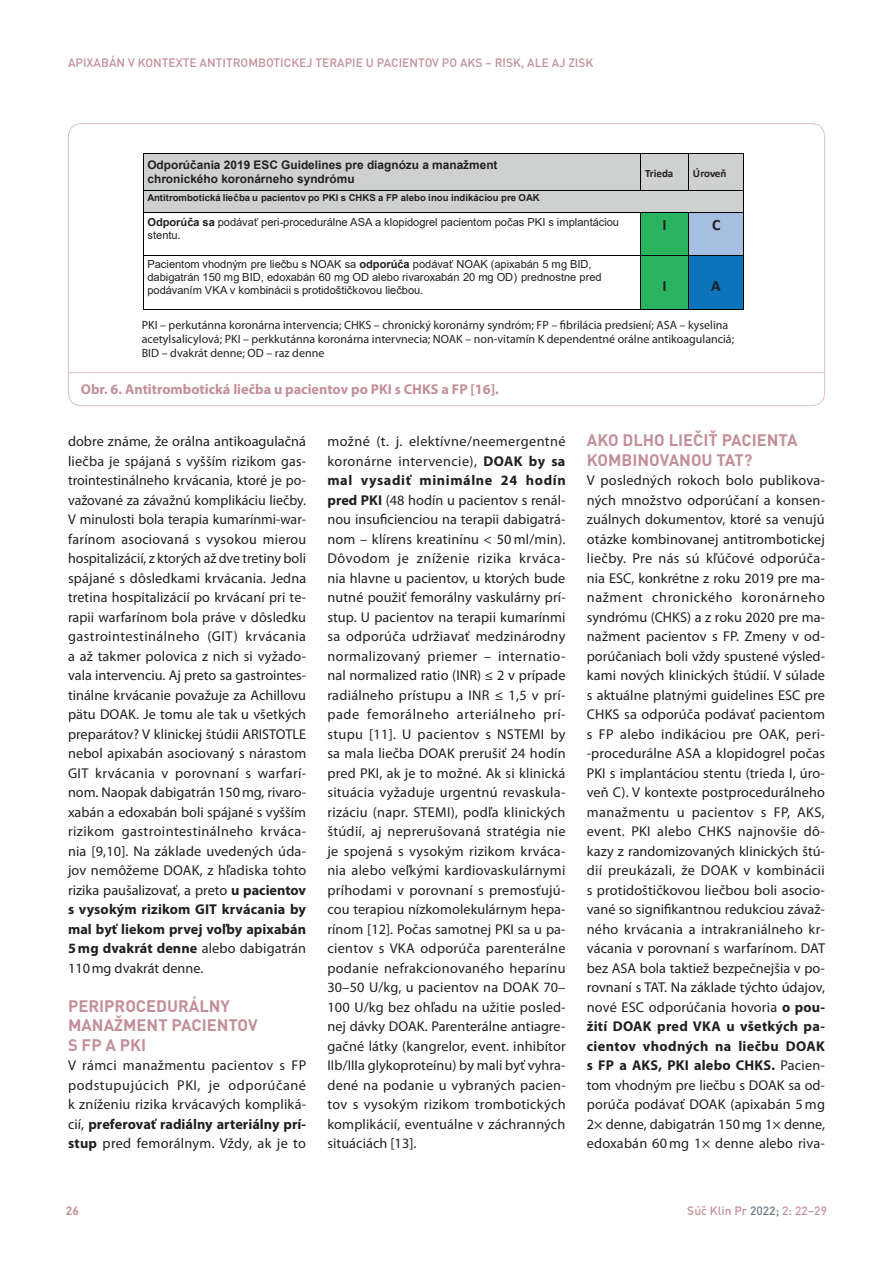
<style>
.page{position:relative;width:893px;height:1263px;background:#fff}
.page>*{position:absolute;margin:0;border:0;box-sizing:border-box;transform-origin:0 0}
.t1{font:700 16.5px/19.5px "DINCE";letter-spacing:.055em;color:#c38f9a}
.t2{font:700 15.9px "Calibri";color:#231f20}
.t3{font:14.25px/19.5px "Myriad Pro";letter-spacing:.01em;color:#231f20;text-align:justify}
.t4{font:700 14.25px "Myriad Pro";color:#c38f9a}
.t5{font:12px/14.4px "Myriad Pro";color:#231f20}
.t6{font:500 12px "DINCE";color:#c38f9a}
.t7{font:700 12px "DINCE";color:#c38f9a}
.t8{font:700 11.85px/14.2px "Arial";color:#231f20}
.t9{font:11.1px/13.2px "Arial";color:#231f20}
.t10{font:700 11.1px "Calibri";color:#231f20}
.t11{font:700 9.6px "Arial";color:#231f20}
.t12{font:italic 7.05px/8.6px "Arial";color:#231f20}
.s1{font-weight:700}
.s2{font-style:inherit}
.s3{color:#6b7a83}
</style>
<div class="page">
<hr style="left:68px;top:372px;width:757px;height:1px;background:#ddc0c6">
<div style="left:143px;top:153px;width:600px;height:60px;background:#cfd1d0"></div>
<div style="left:641px;top:213px;width:48px;height:42px;background:#2bb45f"></div>
<div style="left:689px;top:213px;width:54px;height:42px;background:#a6bfe1"></div>
<div style="left:641px;top:249px;width:48px;height:61px;background:#2bb45f"></div>
<div style="left:689px;top:255px;width:54px;height:55px;background:#0b74bb"></div>
<hr style="left:640px;top:154px;width:1px;height:36px;background:#000001">
<hr style="left:640px;top:212px;width:1px;height:98px;background:#000001">
<hr style="left:688px;top:154px;width:1px;height:36px;background:#000001">
<hr style="left:688px;top:212px;width:1px;height:98px;background:#000001">
<hr style="left:143px;top:190px;width:601px;height:1px;background:#000001">
<hr style="left:143px;top:212px;width:601px;height:1px;background:#000001">
<hr style="left:143px;top:255px;width:601px;height:1px;background:#000001">
<hr style="left:143px;top:154px;width:1px;height:155px;background:#000001">
<hr style="left:743px;top:154px;width:1px;height:155px;background:#000001">
<hr style="left:143px;top:153px;width:601px;height:1px;background:#000001">
<hr style="left:143px;top:309px;width:601px;height:1px;background:#000001">
<p class="t6" style="left:68px;top:55px;width:527px">APIXABÁN V KONTEXTE ANTITROMBOTICKEJ TERAPIE U PACIENTOV PO AKS – RISK, ALE AJ ZISK</p>
<p class="t8" style="left:147px;top:157px;width:352px">Odporúčania 2019 ESC Guidelines pre diagnózu a manažment chronického koronárneho syndrómu</p>
<p class="t10" style="left:645px;top:165px;width:30px">Trieda</p>
<p class="t10" style="left:693px;top:165px;width:35px">Úroveň</p>
<p class="t11" style="left:147px;top:191px;width:394px">Antitrombotická liečba u pacientov po PKI s CHKS a FP alebo inou indikáciou pre OAK</p>
<p class="t9" style="left:147px;top:215px;width:473px"><span class="s1">Odporúča sa</span> podávať peri-procedurálne ASA a klopidogrel pacientom počas PKI s implantáciou stentu<span class="s2">.</span></p>
<p class="t2" style="left:663px;top:213px;width:6px">I</p>
<p class="t2" style="left:712px;top:213px;width:10px">C</p>
<p class="t9" style="left:147px;top:257px;width:456px">Pacientom vhodným pre liečbu s NOAK sa <span class="s1">odporúča</span> podávať NOAK (apixabán 5 mg BID, dabigatrán 150 mg BID, edoxabán 60 mg OD alebo rivaroxabán 20 mg OD) prednostne pred podávaním VKA v kombinácii s protidoštičkovou liečbou.</p>
<p class="t2" style="left:663px;top:274px;width:6px">I</p>
<p class="t2" style="left:711px;top:274px;width:11px">A</p>
<p class="t5" style="left:142px;top:317px;width:594px">PKI – perkutánna koronárna intervencia; CHKS – chronický koronárny syndróm; FP – fibrilácia predsiení; ASA – kyselina acetylsalicylová; PKI – perkkutánna koronárna intervnecia; NOAK – non-vitamín K dependentné orálne antikoagulanciá;<br>BID – dvakrát denne; OD – raz denne</p>
<p class="t12" style="left:143px;top:338px;width:298px">ASA: kyselina acetylsalicylová; PKI: perkkutánna koronárna intervnecia; NOAK: non-vitamín K dependentné orálne antikoagulanciá; BID: dvakrát denne; OD: raz denne</p>
<p class="t4" style="left:81px;top:380px;width:420px">Obr. 6. Antitrombotická liečba u pacientov po PKI s CHKS a FP [16].</p>
<p class="t3" style="left:68px;top:432px;width:240px">dobre známe, že orálna antikoagulačná liečba je spájaná s vyšším rizikom gas&shy;trointestinálneho krvácania, ktoré je po&shy;važované za závažnú komplikáciu liečby.<br>V minulosti bola terapia kumarínmi-war&shy;farínom asociovaná s vysokou mierou hospitalizácií, z ktorých až dve tretiny boli spájané s dôsledkami krvácania. Jedna tretina hospitalizácií po krvácaní pri te&shy;rapii warfarínom bola práve v dôsledku gastrointestinálneho (GIT) krvácania a až takmer polovica z nich si vyžado&shy;vala intervenciu. Aj preto sa gastrointes&shy;tinálne krvácanie považuje za Achillovu pätu DOAK. Je tomu ale tak u všetkých preparátov? V klinickej štúdii ARISTOTLE nebol apixabán asociovaný s nárastom GIT krvácania v porovnaní s warfarí&shy;nom. Naopak dabigatrán 150mg, rivaro&shy;xabán a edoxabán boli spájané s vyšším rizikom gastrointestinálneho krváca&shy;nia [9,10]. Na základe uvedených úda&shy;jov nemôžeme DOAK, z hľadiska tohto rizika paušalizovať, a preto <span class="s1">u pacientov s vysokým rizikom GIT krvácania by mal byť liekom prvej voľby apixabán 5mg dvakrát denne</span> alebo dabigatrán 110mg dvakrát denne.</p>
<p class="t1" style="left:68px;top:995px;width:190px">PERIPROCEDURÁLNY<br>MANAŽMENT PACIENTOV<br>S FP APKI</p>
<p class="t3" style="left:68px;top:1056px;width:240px">V rámci manažmentu pacientov s FP podstupujúcich PKI, je odporúčané k zníženiu rizika krvácavých kompliká&shy;cií, <span class="s1">preferovať radiálny arteriálny prí&shy;stup</span> pred femorálnym. Vždy, ak je to</p>
<p class="t3" style="left:327px;top:432px;width:240px">možné (t. j. elektívne/neemergentné koronárne intervencie), <span class="s1">DOAK by sa mal vysadiť minimálne 24 hodín pred PKI</span> (48 hodín u pacientov s renál&shy;nou insuficienciou na terapii dabigatrá&shy;nom – klírens kreatinínu &lt; 50 ml/min).<br>Dôvodom je zníženie rizika krváca&shy;nia hlavne u pacientov, u ktorých bude nutné použiť femorálny vaskulárny prí&shy;stup. U pacientov na terapii kumarínmi sa odporúča udržiavať medzinárodny normalizovaný priemer – internatio&shy;nal normalized ratio (INR) ≤ 2 v prípade radiálneho prístupu a INR ≤ 1,5 v prí&shy;pade femorálneho arteriálneho prí&shy;stupu [11]. U pacientov s NSTEMI by sa mala liečba DOAK prerušiť 24 hodín pred PKI, ak je to možné. Ak si klinická situácia vyžaduje urgentnú revaskula&shy;rizáciu (napr. STEMI), podľa klinických štúdií, aj neprerušovaná stratégia nie je spojená s vysokým rizikom krváca&shy;nia alebo veľkými kardiovaskulárnymi príhodami v porovnaní s premosťujú&shy;cou terapiou nízkomolekulárnym hepa&shy;rínom [12]. Počas samotnej PKI sa u pa&shy;cientov s VKA odporúča parenterálne podanie nefrakcionovaného heparínu 30–50 U/kg, u pacientov na DOAK 70– 100 U/kg bez ohľadu na užitie posled&shy;nej dávky DOAK. Parenterálne antiagre&shy;gačné látky (kangrelor, event. inhibítor IIb/IIIa glykoproteínu) by mali byť vyhra&shy;dené na podanie u vybraných pacien&shy;tov s vysokým rizikom trombotických komplikácií, eventuálne v záchranných situáciách [13].</p>
<p class="t1" style="left:587px;top:430px;width:211px">AKO DLHO LIEČIŤ PACIENTA<br>KOMBINOVANOU TAT?</p>
<p class="t3" style="left:587px;top:471px;width:240px">V posledných rokoch bolo publikova&shy;ných množstvo odporúčaní a konsen&shy;zuálnych dokumentov, ktoré sa venujú otázke kombinovanej antitrombotickej liečby. Pre nás sú kľúčové odporúča&shy;nia ESC, konkrétne z roku 2019 pre ma&shy;nažment chronického koronárneho syndrómu (CHKS) a z roku 2020 pre ma&shy;nažment pacientov s FP. Zmeny v od&shy;porúčaniach boli vždy spustené výsled&shy;kami nových klinických štúdií. V súlade s aktuálne platnými guidelines ESC pre CHKS sa odporúča podávať pacientom s FP alebo indikáciou pre OAK, peri--procedurálne ASA a klopidogrel počas PKI s implantáciou stentu (trieda I, úro&shy;veň C). V kontexte postprocedurálneho manažmentu u pacientov s FP, AKS, event. PKI alebo CHKS najnovšie dô&shy;kazy z randomizovaných klinických štú&shy;dií preukázali, že DOAK v kombinácii s protidoštičkovou liečbou boli asocio&shy;vané so signifikantnou redukciou závaž&shy;ného krvácania a intrakraniálneho kr&shy;vácania v porovnaní s warfarínom. DAT bez ASA bola taktiež bezpečnejšia v po&shy;rovnaní s TAT. Na základe týchto údajov, nové ESC odporúčania hovoria <span class="s1">o pou&shy;žití DOAK pred VKA u všetkých pa&shy;cientov vhodných na liečbu DOAK s FP a AKS, PKI alebo CHKS.</span> Pacien&shy;tom vhodným pre liečbu s DOAK sa od&shy;porúča podávať DOAK (apixabán 5 mg 2× denne, dabigatrán 150mg 1× denne, edoxabán 60 mg 1× denne alebo riva-</p>
<p class="t7" style="left:66px;top:1202px;width:15px">26</p>
<p class="t6" style="left:687px;top:1203px;width:141px">SÚČ KLIN PR <span class="s3">2022;</span> 2: 22–29</p>
</div>
